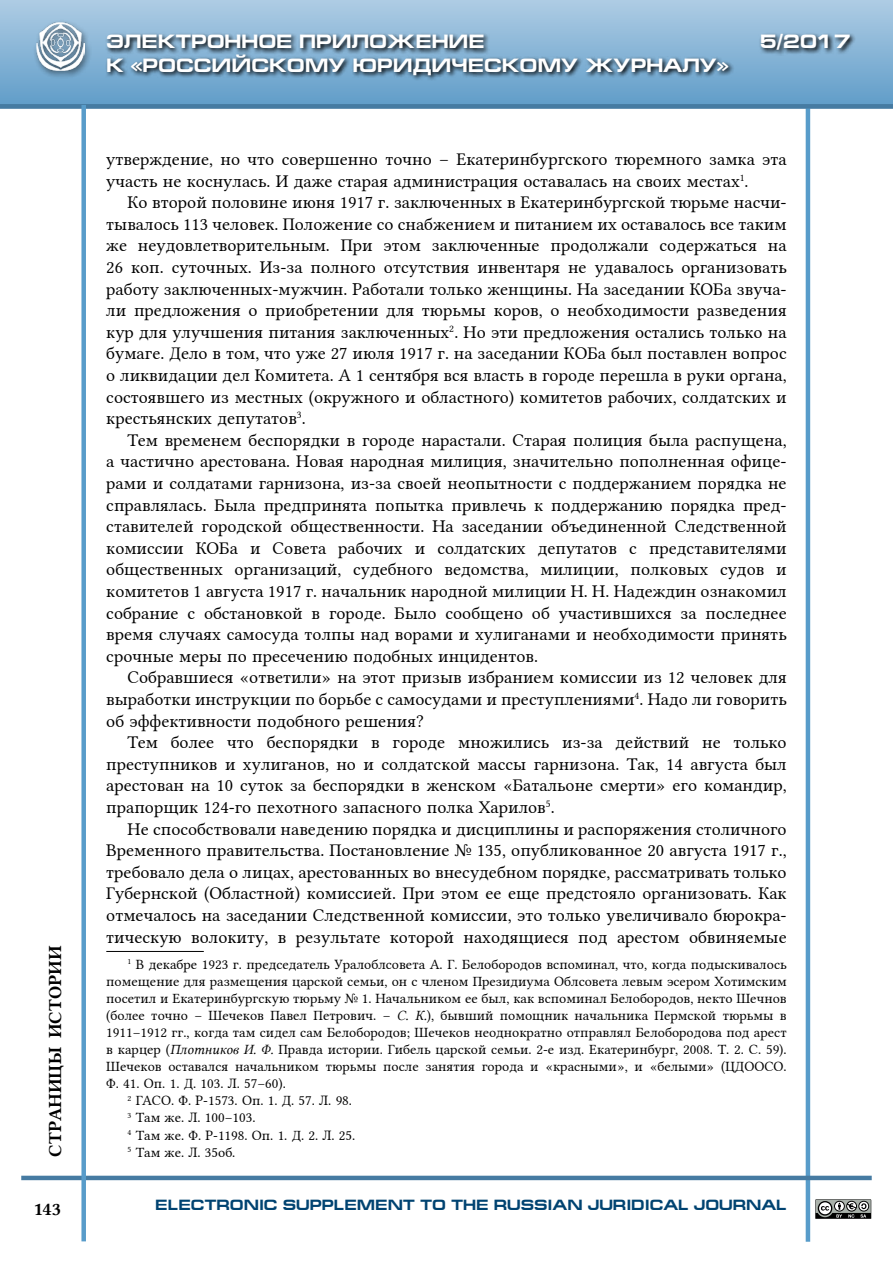
<style>
.page{position:relative;width:893px;height:1263px;background:#fff}
.page>*{position:absolute;margin:0;border:0;box-sizing:border-box;transform-origin:0 0}
.t1{font:700 19.5px "Europe Ext";color:#fff}
.t2{font:18px/21.6px "Lin Libertine";color:#000;text-align:justify}
.t3{font:18px "Lin Libertine B";color:#000}
.t4{font:700 15px "Europe Ext";color:#004371}
.t5{font:14.25px "Lin Libertine";color:#000}
.s1{font-family:"Lin Libertine I"}
</style>
<div class="page">
<hr style="left:806px;top:91px;width:4px;height:1151px;background:#589cca">
<hr style="left:21px;top:1176px;width:851px;height:4px;background:#467ba2">
<div style="left:0;top:0;width:893px;height:106px;background:linear-gradient(to bottom,#aecce4,#619dc9)"></div>
<div style="left:0;top:104px;width:893px;height:5px;background:#467ba2"></div>
<div style="left:81px;top:105px;width:5px;height:1136px;background:#589cca"></div>
<div style="left:33px;top:19px;width:59px;height:60px;background:#000;opacity:.63"></div>
<img style="left:37px;top:23px;width:47px;height:47px">
<svg style="left:105px;top:31px;width:751px;height:50px;background:#6b90ac"></svg>
<svg style="left:815px;top:1199px;width:57px;height:20px"></svg>
<hr style="left:106px;top:951px;width:98px;height:1px;background:#000">
<p class="t3" style="left:43px;top:1157px;width:213px;rotate:-90deg">СТРАНИЦЫ ИСТОРИИ</p>
<p class="t3" style="left:33px;top:1197px;width:29px">143</p>
<p class="t1" style="left:106px;top:31px;width:380px">ЭЛЕКТРОННОЕ ПРИЛОЖЕНИЕ</p>
<p class="t1" style="left:760px;top:31px;width:92px">5/2017</p>
<p class="t1" style="left:106px;top:54px;width:624px">К «РОССИЙСКОМУ ЮРИДИЧЕСКОМУ ЖУРНАЛУ»</p>
<p class="t2" style="left:106px;top:146px;width:682px">утверждение, но что совершенно точно – Екатеринбургского тюремного замка эта участь не коснулась. И даже старая администрация оставалась на своих местах<sup>1</sup>.</p>
<p class="t2" style="left:106px;top:189px;width:682px;text-indent:21px">Ко второй половине июня 1917 г. заключенных в Екатеринбургской тюрьме насчи&shy;тывалось 113 человек. Положение со снабжением и питанием их оставалось все таким же неудовлетворительным. При этом заключенные продолжали содержаться на 26 коп. суточных. Из-за полного отсутствия инвентаря не удавалось организовать работу заключенных-мужчин. Работали только женщины. На заседании КОБа звуча&shy;ли предложения о приобретении для тюрьмы коров, о необходимости разведения кур для улучшения питания заключенных<sup>2</sup>. Но эти предложения остались только на бумаге. Дело в том, что уже 27 июля 1917 г. на заседании КОБа был поставлен вопрос о ликвидации дел Комитета. А 1 сентября вся власть в городе перешла в руки органа, состоявшего из местных (окружного и областного) комитетов рабочих, солдатских и крестьянских депутатов<sup>3</sup>.</p>
<p class="t2" style="left:106px;top:427px;width:682px;text-indent:21px">Тем временем беспорядки в городе нарастали. Старая полиция была распущена, а частично арестована. Новая народная милиция, значительно пополненная офице&shy;рами и солдатами гарнизона, из-за своей неопытности с поддержанием порядка не справлялась. Была предпринята попытка привлечь к поддержанию порядка пред&shy;ставителей городской общественности. На заседании объединенной Следственной комиссии КОБа и Совета рабочих и солдатских депутатов с представителями общественных организаций, судебного ведомства, милиции, полковых судов и комитетов 1 августа 1917 г. начальник народной милиции Н. Н. Надеждин ознакомил собрание с обстановкой в городе. Было сообщено об участившихся за последнее время случаях самосуда толпы над ворами и хулиганами и необходимости принять срочные меры по пресечению подобных инцидентов.</p>
<p class="t2" style="left:106px;top:665px;width:682px;text-indent:21px">Собравшиеся «ответили» на этот призыв избранием комиссии из 12 человек для выработки инструкции по борьбе с самосудами и преступлениями<sup>4</sup>. Надо ли говорить об эффективности подобного решения?</p>
<p class="t2" style="left:106px;top:729px;width:682px;text-indent:21px">Тем более что беспорядки в городе множились из-за действий не только преступников и хулиганов, но и солдатской массы гарнизона. Так, 14 августа был арестован на 10 суток за беспорядки в женском «Батальоне смерти» его командир, прапорщик 124-го пехотного запасного полка Харилов<sup>5</sup>.</p>
<p class="t2" style="left:106px;top:816px;width:682px;text-indent:21px">Не способствовали наведению порядка и дисциплины и распоряжения столичного Временного правительства. Постановление № 135, опубликованное 20 августа 1917 г., требовало дела о лицах, арестованных во внесудебном порядке, рассматривать только Губернской (Областной) комиссией. При этом ее еще предстояло организовать. Как отмечалось на заседании Следственной комиссии, это только увеличивало бюрокра&shy;тическую волокиту, в результате которой находящиеся под арестом обвиняемые</p>
<p class="t5" style="left:128px;top:952px;width:661px"><sup>1</sup> В декабре 1923 г. председатель Уралоблсовета А. Г. Белобородов вспоминал, что, когда подыскивалось</p>
<p class="t5" style="left:106px;top:970px;width:682px">помещение для размещения царской семьи, он с членом Президиума Облсовета левым эсером Хотимским</p>
<p class="t5" style="left:106px;top:987px;width:682px">посетил и Екатеринбургскую тюрьму № 1. Начальником ее был, как вспоминал Белобородов, некто Шечнов</p>
<p class="t5" style="left:106px;top:1004px;width:682px">(более точно – Шечеков Павел Петрович. – <span class="s1">С. К.</span>), бывший помощник начальника Пермской тюрьмы в</p>
<p class="t5" style="left:106px;top:1021px;width:682px">1911–1912 гг., когда там сидел сам Белобородов; Шечеков неоднократно отправлял Белобородова под арест</p>
<p class="t5" style="left:106px;top:1038px;width:682px">в карцер (<span class="s1">Плотников И. Ф.</span> Правда истории. Гибель царской семьи. 2-е изд. Екатеринбург, 2008. Т. 2. С. 59).</p>
<p class="t5" style="left:106px;top:1055px;width:682px">Шечеков оставался начальником тюрьмы после занятия города и «красными», и «белыми» (ЦДООСО.</p>
<p class="t5" style="left:106px;top:1072px;width:181px">Ф. 41. Оп. 1. Д. 103. Л. 57–60).</p>
<p class="t5" style="left:128px;top:1089px;width:226px"><sup>2</sup> ГАСО. Ф. Р-1573. Оп. 1. Д. 57. Л. 98.</p>
<p class="t5" style="left:128px;top:1106px;width:130px"><sup>3</sup> Там же. Л. 100–103.</p>
<p class="t5" style="left:128px;top:1123px;width:229px"><sup>4</sup> Там же. Ф. Р-1198. Оп. 1. Д. 2. Л. 25.</p>
<p class="t5" style="left:128px;top:1141px;width:109px"><sup>5</sup> Там же. Л. 35об.</p>
<p class="t4" style="left:155px;top:1196px;width:633px">ELECTRONIC SUPPLEMENT TO THE RUSSIAN JURIDICAL JOURNAL</p>
</div>
